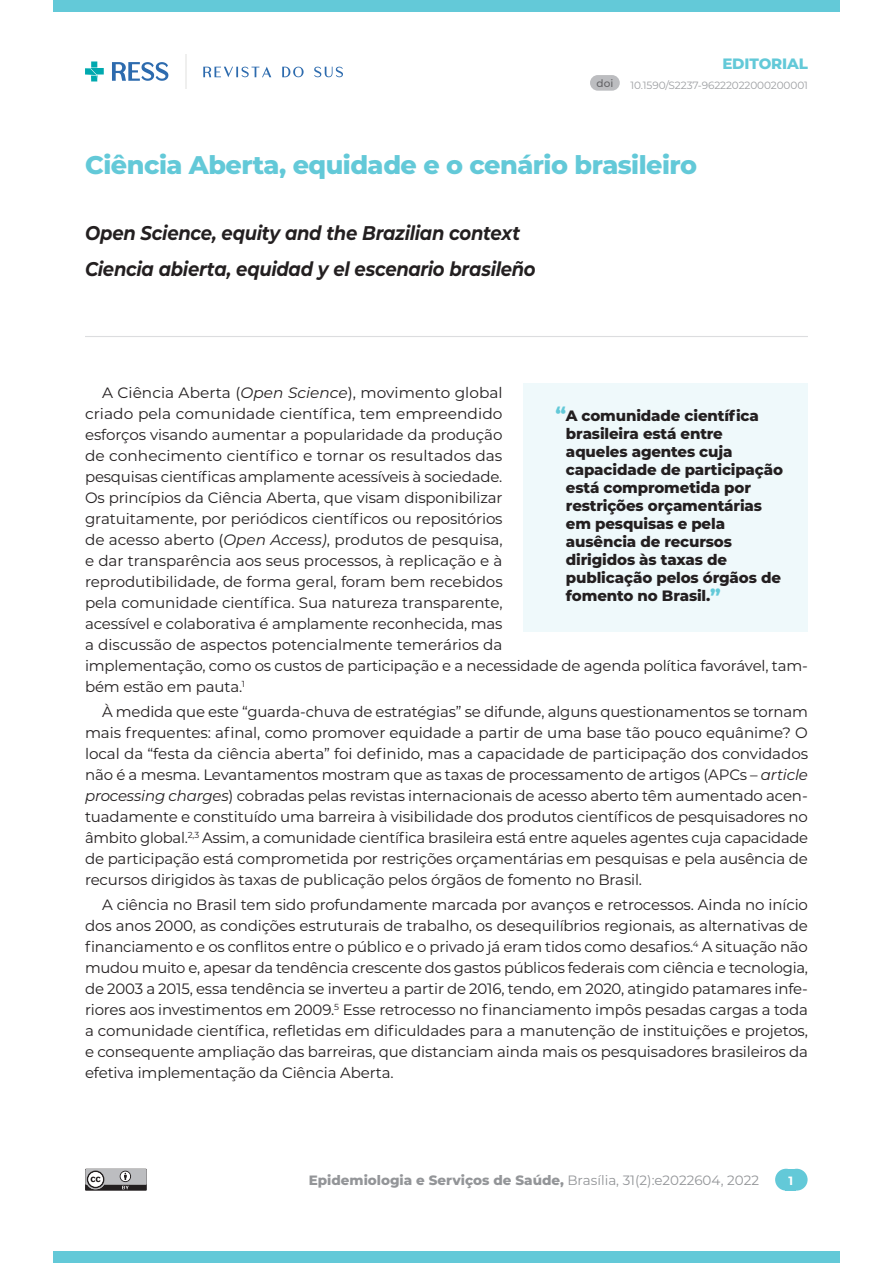
<style>
.page{position:relative;width:893px;height:1263px;background:#fff}
.page>*{position:absolute;margin:0;border:0;box-sizing:border-box;transform-origin:0 0}
.titulo_cap{font:800 25.5px "Montserrat";letter-spacing:-.02em;color:#63c9d8}
.titulo_cap_2{font:italic 700 19.8px "Montserrat";letter-spacing:-.015em;color:#231f20;scale:.91 1}
.texto_nor{font:15px/21px "Montserrat";letter-spacing:-.01em;color:#231f20;text-align:justify}
.texto_nor_olho{font:800 15px/18px "Montserrat";letter-spacing:-.01em;color:#231f20}
.t1{font:800 15px "Montserrat";letter-spacing:-.01em;color:#63c9d8}
.t2{font:800 13.5px "Montserrat";color:#939598}
.t3{font:700 12px "Montserrat";color:#fff}
.t4{font:10.5px "Montserrat";letter-spacing:-.01em;color:#9d9fa2}
.t5{font:500 10.5px "Montserrat";color:#636366}
.s1{font-style:italic}
.s2{font-size:19.5px;color:#63c9d8}
.s3{font-weight:400}
</style>
<div class="page">
<div style="left:53px;top:1251px;width:787px;height:12px;background:#63c9d8"></div>
<div style="left:53px;top:0;width:787px;height:11px;background:#63c9d8"></div>
<div style="left:590px;top:75px;width:30px;height:16px;background:#bcbdc0;border-radius:8px"></div>
<svg style="left:85px;top:1169px;width:62px;height:22px"></svg>
<img style="left:85px;top:55px;width:257px;height:34px">
<div style="left:775px;top:1169px;width:22px;height:21px;background:#63c9d8;border-radius:50%"></div>
<div style="left:786px;top:1169px;width:22px;height:21px;background:#63c9d8;border-radius:50%"></div>
<div style="left:786px;top:1169px;width:10px;height:21px;background:#63c9d8"></div>
<div style="left:524px;top:383px;width:284px;height:248px;background:#eff9fb"></div>
<hr style="left:85px;top:336px;width:723px;height:1px;background:#dcdddf">
<p class="t1" style="left:722px;top:53px;width:87px">EDITORIAL</p>
<p class="t5" style="left:596px;top:76px;width:19px">doi</p>
<p class="t4" style="left:630px;top:78px;width:179px">10.1590/S2237-96222022000200001</p>
<p class="titulo_cap" style="left:85px;top:146px;width:614px">Ciência Aberta, equidade e o cenário brasileiro</p>
<p class="titulo_cap_2" style="left:85px;top:219px;width:480px">Open Science, equity and the Brazilian context</p>
<p class="titulo_cap_2" style="left:85px;top:254px;width:497px">Ciencia abierta, equidad y el escenario brasileño</p>
<p class="texto_nor" style="left:85px;top:381px;width:724px;text-align:left;text-indent:17px">A Ciência Aberta (<span class="s1">Open Science</span>), movimento global<br>criado pela comunidade científica, tem empreendido<br>esforços visando aumentar a popularidade da produção<br>de conhecimento científico e tornar os resultados das<br>pesquisas científicas amplamente acessíveis à sociedade.<br>Os princípios da Ciência Aberta, que visam disponibilizar<br>gratuitamente, por periódicos científicos ou repositórios<br>de acesso aberto (<span class="s1">Open Access)</span>, produtos de pesquisa,<br>e dar transparência aos seus processos, à replicação e à<br>reprodutibilidade, de forma geral, foram bem recebidos<br>pela comunidade científica. Sua natureza transparente,<br>acessível e colaborativa é amplamente reconhecida, mas<br>a discussão de aspectos potencialmente temerários da<br>implementação, como os custos de participação e a necessidade de agenda política favorável, tam&shy;bém estão em pauta.<sup>1</sup></p>
<p class="texto_nor" style="left:85px;top:700px;width:725px;text-indent:17px">À medida que este “guarda-chuva de estratégias” se difunde, alguns questionamentos se tornam mais frequentes: afinal, como promover equidade a partir de uma base tão pouco equânime? O local da “festa da ciência aberta” foi definido, mas a capacidade de participação dos convidados não é a mesma. Levantamentos mostram que as taxas de processamento de artigos (APCs – <span class="s1">article processing charges</span>) cobradas pelas revistas internacionais de acesso aberto têm aumentado acen&shy;tuadamente e constituído uma barreira à visibilidade dos produtos científicos de pesquisadores no âmbito global.<sup>2,3</sup> Assim, a comunidade científica brasileira está entre aqueles agentes cuja capacidade de participação está comprometida por restrições orçamentárias em pesquisas e pela ausência de recursos dirigidos às taxas de publicação pelos órgãos de fomento no Brasil.</p>
<p class="texto_nor" style="left:85px;top:894px;width:724px;text-indent:17px">A ciência no Brasil tem sido profundamente marcada por avanços e retrocessos. Ainda no início dos anos 2000, as condições estruturais de trabalho, os desequilíbrios regionais, as alternativas de financiamento e os conflitos entre o público e o privado já eram tidos como desafios.<sup>4</sup> A situação não mudou muito e, apesar da tendência crescente dos gastos públicos federais com ciência e tecnologia, de 2003 a 2015, essa tendência se inverteu a partir de 2016, tendo, em 2020, atingido patamares infe&shy;riores aos investimentos em 2009.<sup>5</sup> Esse retrocesso no financiamento impôs pesadas cargas a toda a comunidade científica, refletidas em dificuldades para a manutenção de instituições e projetos, e consequente ampliação das barreiras, que distanciam ainda mais os pesquisadores brasileiros da efetiva implementação da Ciência Aberta.</p>
<p class="texto_nor_olho" style="left:566px;top:406px;width:219px;text-indent:-11px"><span class="s2">“</span>A comunidade científica brasileira está entre aqueles agentes cuja capacidade de participação está comprometida por restrições orçamentárias em pesquisas e pela ausência de recursos dirigidos às taxas de publicação pelos órgãos de fomento no Brasil.<span class="s2">”</span></p>
<p class="t2" style="left:309px;top:1170px;width:452px">Epidemiologia e Serviços de Saúde, <span class="s3">Brasília, 31(2):e2022604, 2022</span></p>
<p class="t3" style="left:789px;top:1172px;width:6px">1</p>
</div>
